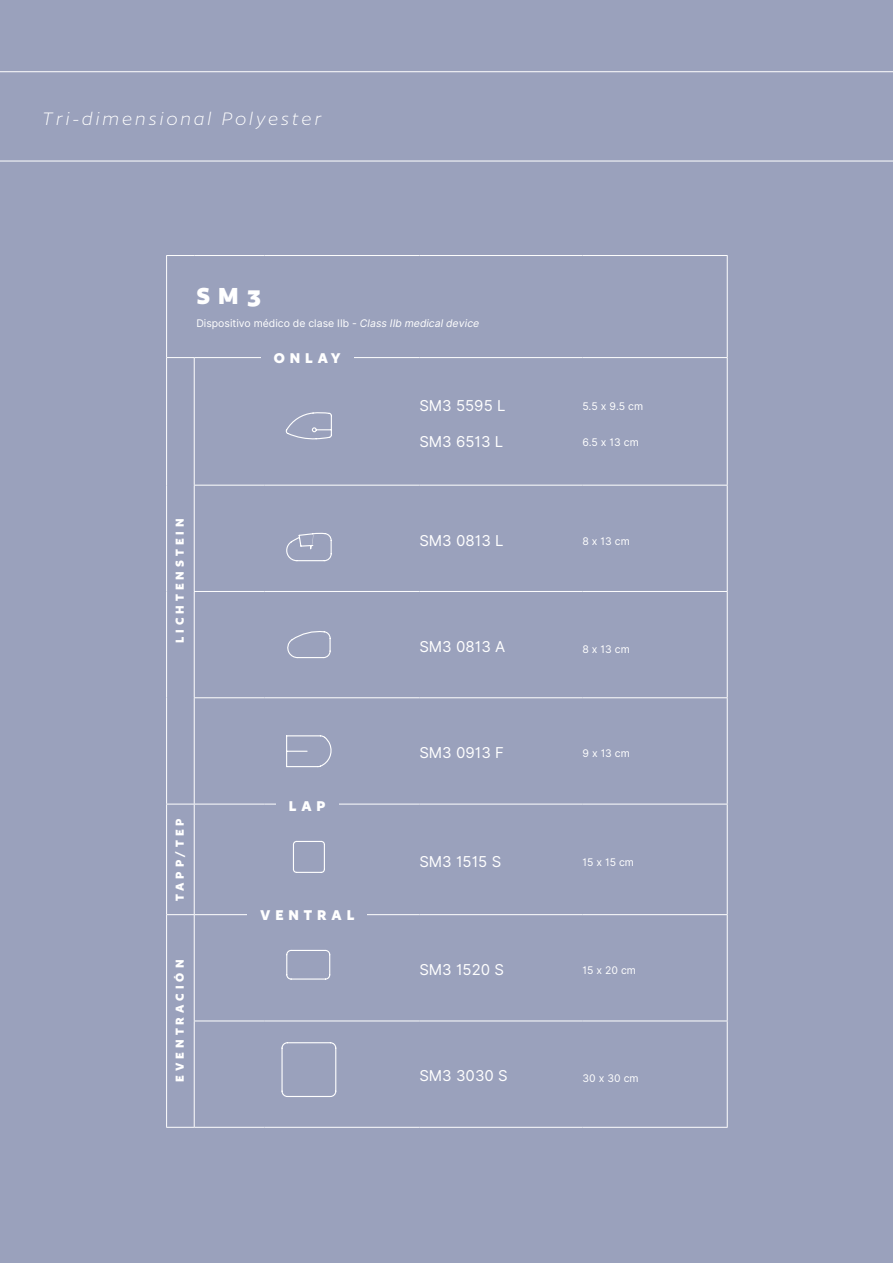
<style>
.page{position:relative;width:893px;height:1263px;background:#9aa1bc}
.page>*{position:absolute;margin:0;border:0;box-sizing:border-box;transform-origin:0 0}
.t1{font:700 27px "Author";color:#fff}
.t2{font:italic 300 21px "Author";letter-spacing:.15em;color:#fff}
.t3{font:700 16.5px "Author";letter-spacing:.3em;color:#fff}
.t4{font:15px "Inter UI";color:#fff}
.t5{font:700 13.5px "Author";letter-spacing:.3em;color:#fff}
.t6{font:10.5px "Inter UI";color:#fff}
.s1{font-style:italic}
</style>
<div class="page">
<svg style="left:286px;top:949px;width:45px;height:31px"></svg>
<svg style="left:293px;top:840px;width:32px;height:33px"></svg>
<svg style="left:287px;top:631px;width:44px;height:28px"></svg>
<svg style="left:286px;top:532px;width:46px;height:30px"></svg>
<svg style="left:286px;top:735px;width:46px;height:33px"></svg>
<svg style="left:285px;top:412px;width:47px;height:28px"></svg>
<svg style="left:281px;top:1042px;width:56px;height:55px"></svg>
<hr style="left:727px;top:256px;width:1px;height:101px;background:#fff">
<svg style="left:166px;top:255px;width:28px;height:1px"></svg>
<hr style="left:166px;top:256px;width:1px;height:101px;background:#fff">
<hr style="left:194px;top:255px;width:71px;height:1px;background:#fff">
<hr style="left:264px;top:255px;width:155px;height:1px;background:#fff">
<hr style="left:419px;top:255px;width:164px;height:1px;background:#fff">
<hr style="left:583px;top:255px;width:145px;height:1px;background:#fff">
<hr style="left:194px;top:357px;width:71px;height:1px;background:#fff">
<hr style="left:264px;top:357px;width:155px;height:1px;background:#fff">
<hr style="left:419px;top:357px;width:164px;height:1px;background:#fff">
<hr style="left:583px;top:357px;width:145px;height:1px;background:#fff">
<hr style="left:727px;top:358px;width:1px;height:127px;background:#fff">
<hr style="left:194px;top:485px;width:71px;height:1px;background:#fff">
<hr style="left:264px;top:485px;width:155px;height:1px;background:#fff">
<hr style="left:419px;top:485px;width:164px;height:1px;background:#fff">
<hr style="left:583px;top:485px;width:145px;height:1px;background:#fff">
<hr style="left:727px;top:485px;width:1px;height:106px;background:#fff">
<hr style="left:194px;top:591px;width:71px;height:1px;background:#fff">
<hr style="left:264px;top:591px;width:155px;height:1px;background:#fff">
<hr style="left:419px;top:591px;width:164px;height:1px;background:#fff">
<hr style="left:583px;top:591px;width:145px;height:1px;background:#fff">
<hr style="left:727px;top:592px;width:1px;height:105px;background:#fff">
<hr style="left:194px;top:697px;width:71px;height:1px;background:#fff">
<hr style="left:264px;top:697px;width:155px;height:1px;background:#fff">
<hr style="left:419px;top:697px;width:164px;height:1px;background:#fff">
<hr style="left:583px;top:697px;width:145px;height:1px;background:#fff">
<hr style="left:727px;top:698px;width:1px;height:106px;background:#fff">
<hr style="left:194px;top:804px;width:71px;height:1px;background:#fff">
<hr style="left:264px;top:804px;width:155px;height:1px;background:#fff">
<hr style="left:419px;top:804px;width:164px;height:1px;background:#fff">
<hr style="left:583px;top:804px;width:145px;height:1px;background:#fff">
<hr style="left:727px;top:804px;width:1px;height:110px;background:#fff">
<hr style="left:194px;top:914px;width:71px;height:1px;background:#fff">
<hr style="left:264px;top:914px;width:155px;height:1px;background:#fff">
<hr style="left:419px;top:914px;width:164px;height:1px;background:#fff">
<hr style="left:583px;top:914px;width:145px;height:1px;background:#fff">
<hr style="left:727px;top:915px;width:1px;height:105px;background:#fff">
<hr style="left:194px;top:1020px;width:71px;height:1px;background:#fff">
<hr style="left:264px;top:1020px;width:155px;height:1px;background:#fff">
<hr style="left:419px;top:1020px;width:164px;height:1px;background:#fff">
<hr style="left:583px;top:1020px;width:145px;height:1px;background:#fff">
<hr style="left:727px;top:1021px;width:1px;height:106px;background:#fff">
<hr style="left:194px;top:1127px;width:71px;height:1px;background:#fff">
<hr style="left:264px;top:1127px;width:155px;height:1px;background:#fff">
<hr style="left:419px;top:1127px;width:164px;height:1px;background:#fff">
<hr style="left:583px;top:1127px;width:145px;height:1px;background:#fff">
<svg style="left:166px;top:357px;width:28px;height:1px"></svg>
<svg style="left:167px;top:804px;width:27px;height:1px"></svg>
<svg style="left:166px;top:914px;width:28px;height:1px"></svg>
<svg style="left:166px;top:1127px;width:28px;height:1px"></svg>
<hr style="left:166px;top:358px;width:1px;height:127px;background:#fff">
<hr style="left:194px;top:358px;width:1px;height:127px;background:#fff">
<hr style="left:166px;top:485px;width:1px;height:106px;background:#fff">
<hr style="left:194px;top:485px;width:1px;height:106px;background:#fff">
<hr style="left:166px;top:591px;width:1px;height:107px;background:#fff">
<hr style="left:194px;top:592px;width:1px;height:105px;background:#fff">
<hr style="left:166px;top:698px;width:1px;height:106px;background:#fff">
<hr style="left:194px;top:698px;width:1px;height:106px;background:#fff">
<hr style="left:166px;top:804px;width:1px;height:110px;background:#fff">
<hr style="left:194px;top:804px;width:1px;height:110px;background:#fff">
<hr style="left:166px;top:915px;width:1px;height:106px;background:#fff">
<hr style="left:194px;top:915px;width:1px;height:105px;background:#fff">
<hr style="left:166px;top:1021px;width:1px;height:106px;background:#fff">
<hr style="left:194px;top:1021px;width:1px;height:106px;background:#fff">
<div style="left:276px;top:798px;width:62px;height:14px;background:#9aa1bc"></div>
<div style="left:247px;top:907px;width:120px;height:14px;background:#9aa1bc"></div>
<div style="left:261px;top:350px;width:92px;height:14px;background:#9aa1bc"></div>
<hr style="left:0;top:71px;width:893px;height:1px;background:#fff">
<hr style="left:0;top:161px;width:893px;height:1px;background:#fff">
<h2 class="t2" style="left:43px;top:109px;width:280px">Tri-dimensional Polyester</h2>
<h1 class="t1" style="left:196px;top:281px;width:66px">SM3</h1>
<p class="t6" style="left:196px;top:316px;width:285px">Dispositivo médico de clase IIb - <span class="s1">Class IIb medical device</span></p>
<p class="t5" style="left:173px;top:643px;width:127px;rotate:-90deg">LICHTENSTEIN</p>
<p class="t5" style="left:173px;top:900px;width:84px;rotate:-90deg">TAPP/TEP</p>
<h3 class="t3" style="left:274px;top:349px;width:68px">ONLAY</h3>
<h3 class="t3" style="left:289px;top:797px;width:38px">LAP</h3>
<h3 class="t3" style="left:260px;top:906px;width:96px">VENTRAL</h3>
<h3 class="t4" style="left:419px;top:394px;width:88px">SM3 5595 L</h3>
<h3 class="t4" style="left:419px;top:430px;width:85px">SM3 6513 L</h3>
<p class="t6" style="left:583px;top:399px;width:62px">5.5 x 9.5 cm</p>
<p class="t6" style="left:583px;top:435px;width:58px">6.5 x 13 cm</p>
<h3 class="t4" style="left:419px;top:529px;width:86px">SM3 0813 L</h3>
<p class="t6" style="left:583px;top:534px;width:49px">8 x 13 cm</p>
<h3 class="t4" style="left:419px;top:636px;width:87px">SM3 0813 A</h3>
<p class="t6" style="left:583px;top:641px;width:49px">8 x 13 cm</p>
<h3 class="t4" style="left:419px;top:742px;width:86px">SM3 0913 F</h3>
<p class="t6" style="left:583px;top:746px;width:49px">9 x 13 cm</p>
<h3 class="t4" style="left:419px;top:850px;width:83px">SM3 1515 S</h3>
<p class="t6" style="left:583px;top:855px;width:53px">15 x 15 cm</p>
<p class="t5" style="left:173px;top:1082px;width:124px;rotate:-90deg">EVENTRACIÓN</p>
<h3 class="t4" style="left:419px;top:959px;width:86px">SM3 1520 S</h3>
<p class="t6" style="left:583px;top:962px;width:55px">15 x 20 cm</p>
<h3 class="t4" style="left:419px;top:1065px;width:90px">SM3 3030 S</h3>
<p class="t6" style="left:583px;top:1071px;width:58px">30 x 30 cm</p>
</div>
